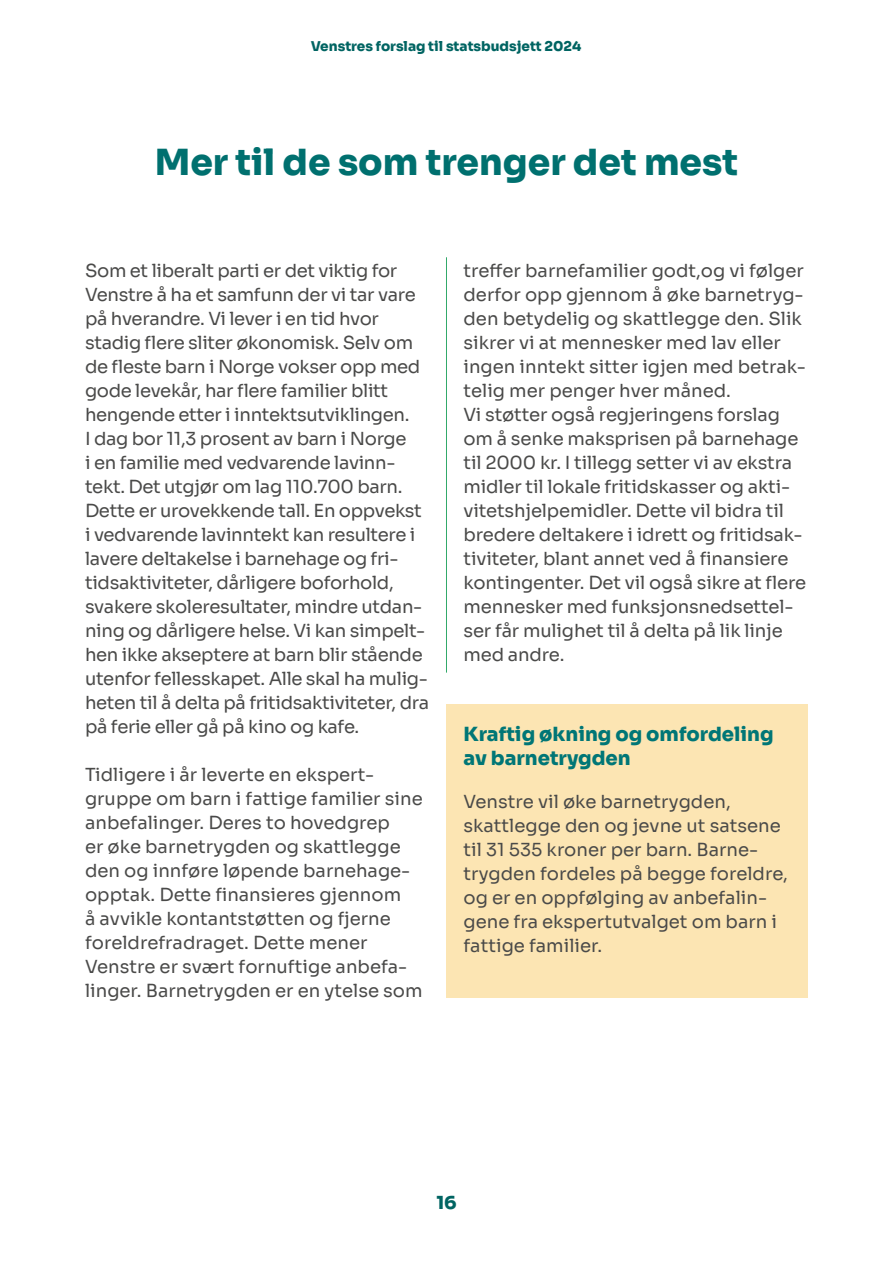
<style>
.page{position:relative;width:893px;height:1263px;background:#fff}
.page>*{position:absolute;margin:0;border:0;box-sizing:border-box;transform-origin:0 0}
.t1{font:800 36px "Sora";color:#00706f}
.t2{font:800 19.5px/24px "Sora";color:#007676}
.t3{font:18px/24px "Sora";letter-spacing:-.01em;color:#4a4a49}
.t4{font:800 18px "Sora";color:#006462}
.t5{font:800 13.5px "Sora";color:#006462}
</style>
<div class="page">
<div style="left:446px;top:704px;width:362px;height:293px;background:#fce5b3"></div>
<hr style="left:446px;top:257px;width:1px;height:416px;background:#32a96a">
<p class="t5" style="left:311px;top:35px;width:272px">Venstres forslag til statsbudsjett 2024</p>
<h1 class="t1" style="left:155px;top:133px;width:585px">Mer til de som trenger det mest</h1>
<p class="t3" style="left:85px;top:257px;width:346px">Som et liberalt parti er det viktig for Venstre å ha et samfunn der vi tar vare på hverandre. Vi lever i en tid hvor stadig flere sliter økonomisk. Selv om de fleste barn i Norge vokser opp med gode levekår, har flere familier blitt hengende etter i inntektsutviklingen.<br>I dag bor 11,3 prosent av barn i Norge<br>i en familie med vedvarende lavinn&shy;tekt. Det utgjør om lag 110.700 barn.<br>Dette er urovekkende tall. En oppvekst i vedvarende lavinntekt kan resultere i lavere deltakelse i barnehage og fri&shy;tidsaktiviteter, dårligere boforhold, svakere skoleresultater, mindre utdan&shy;ning og dårligere helse. Vi kan simpelt&shy;hen ikke akseptere at barn blir stående utenfor fellesskapet. Alle skal ha mulig&shy;heten til å delta på fritidsaktiviteter, dra på ferie eller gå på kino og kafe.</p>
<p class="t3" style="left:85px;top:761px;width:339px">Tidligere i år leverte en ekspert&shy;gruppe om barn i fattige familier sine anbefalinger. Deres to hovedgrep<br>er øke barnetrygden og skattlegge den og innføre løpende barnehage&shy;opptak. Dette finansieres gjennom<br>å avvikle kontantstøtten og fjerne foreldrefradraget. Dette mener Venstre er svært fornuftige anbefa&shy;linger. Barnetrygden er en ytelse som</p>
<p class="t3" style="left:463px;top:257px;width:344px">treffer barnefamilier godt,og vi følger derfor opp gjennom å øke barnetryg&shy;den betydelig og skattlegge den. Slik sikrer vi at mennesker med lav eller ingen inntekt sitter igjen med betrak&shy;telig mer penger hver måned.<br>Vi støtter også regjeringens forslag om å senke maksprisen på barnehage til 2000 kr. I tillegg setter vi av ekstra midler til lokale fritidskasser og akti&shy;vitetshjelpemidler. Dette vil bidra til bredere deltakere i idrett og fritidsak&shy;tiviteter, blant annet ved å finansiere kontingenter. Det vil også sikre at flere mennesker med funksjonsnedsettel&shy;ser får mulighet til å delta på lik linje med andre.</p>
<p class="t2" style="left:463px;top:720px;width:312px">Kraftig økning og omfordeling av barnetrygden</p>
<p class="t3" style="left:463px;top:788px;width:326px">Venstre vil øke barnetrygden, skattlegge den og jevne ut satsene til 31 535 kroner per barn. Barne&shy;trygden fordeles på begge foreldre, og er en oppfølging av anbefalin&shy;gene fra ekspertutvalget om barn i fattige familier.</p>
<p class="t4" style="left:436px;top:1188px;width:22px">16</p>
</div>
